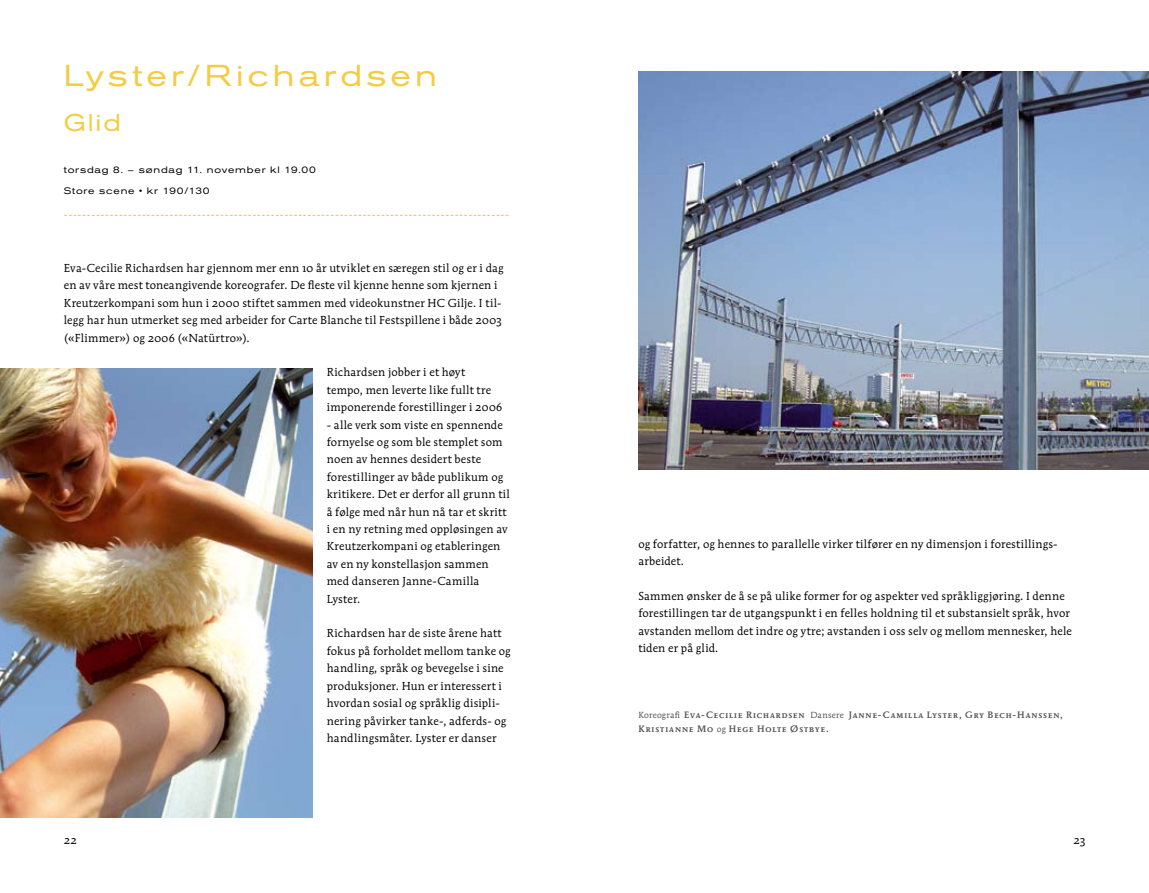
<style>
.page{position:relative;width:1149px;height:893px;background:#fff}
.page>*{position:absolute;margin:0;border:0;box-sizing:border-box;transform-origin:0 0}
.t1{font:expanded 30px "Akzidenz Grotesk BE";letter-spacing:.135em;color:#f4cc44}
.t2{font:expanded 24px "Akzidenz Grotesk BE";color:#f4cc44}
.t3{font:11.4px/17.4px "Mendoza Rom ITC Book OS";letter-spacing:.02em;color:#000}
.t4{font:500 expanded 9.3px "Akzidenz Grotesk BE";color:#f4cc44}
.t5{font:expanded 9.3px "Akzidenz Grotesk BE";letter-spacing:.085em;color:#000}
.t6{font:9.15px/14px "Mendoza Rom ITC Medi SC";letter-spacing:.1em;color:#504f53}
.s1{font-family:"Mendoza Rom ITC Book OS";font-size:8.7px}
</style>
<div class="page">
<img style="left:638px;top:71px;width:510px;height:398px">
<img style="left:0;top:369px;width:313px;height:448px">
<h1 class="t1" style="left:64px;top:58px;width:374px">Lyster/Richardsen</h1>
<h2 class="t2" style="left:64px;top:108px;width:58px">Glid</h2>
<p class="t5" style="left:64px;top:165px;width:253px">torsdag 8. – søndag 11. november kl 19.00</p>
<p class="t5" style="left:64px;top:186px;width:147px">Store scene • kr 190/130</p>
<p class="t4" style="left:64px;top:210px;width:446px">-------------------------------------------------------------------------------------------------</p>
<p class="t3" style="left:64px;top:259px;width:441px">Eva-Cecilie Richardsen har gjennom mer enn 10 år utviklet en særegen stil og er i dag en av våre mest toneangivende koreografer. De fleste vil kjenne henne som kjernen i Kreutzerkompani som hun i 2000 stiftet sammen med videokunstner HC Gilje. I til&shy;legg har hun utmerket seg med arbeider for Carte Blanche til Festspillene i både 2003 («Flimmer») og 2006 («Natürtro»).</p>
<p class="t3" style="left:327px;top:364px;width:176px">Richardsen jobber i et høyt tempo, men leverte like fullt tre imponerende forestillinger i 2006</p>
<p class="t3" style="left:327px;top:416px;width:185px">- alle verk som viste en spennende fornyelse og som ble stemplet som noen av hennes desidert beste forestillinger av både publikum og kritikere. Det er derfor all grunn til å følge med når hun nå tar et skritt i en ny retning med oppløsingen av<br>Kreutzerkompani og etableringen av en ny konstellasjon sammen med danseren Janne-Camilla<br>Lyster.</p>
<p class="t3" style="left:327px;top:625px;width:185px">Richardsen har de siste årene hatt fokus på forholdet mellom tanke og handling, språk og bevegelse i sine produksjoner. Hun er interessert i hvordan sosial og språklig disipli&shy;nering påvirker tanke-, adferds- og handlingsmåter. Lyster er danser</p>
<p class="t3" style="left:638px;top:535px;width:421px">og forfatter, og hennes to parallelle virker tilfører en ny dimensjon i forestillings&shy;arbeidet.</p>
<p class="t3" style="left:638px;top:587px;width:435px">Sammen ønsker de å se på ulike former for og aspekter ved språkliggjøring. I denne forestillingen tar de utgangspunkt i en felles holdning til et substansielt språk, hvor avstanden mellom det indre og ytre; avstanden i oss selv og mellom mennesker, hele tiden er på glid.</p>
<p class="t6" style="left:638px;top:708px;width:426px"><span class="s1">Koreografi</span> Eva-Cecilie Richardsen <span class="s1">Dansere</span> Janne-Camilla Lyster, Gry Bech-Hanssen,<br>Kristianne Mo <span class="s1">og</span> Hege Holte Østbye.</p>
<p class="t3" style="left:64px;top:831px;width:14px">22</p>
<p class="t3" style="left:1072px;top:831px;width:13px">23</p>
</div>
